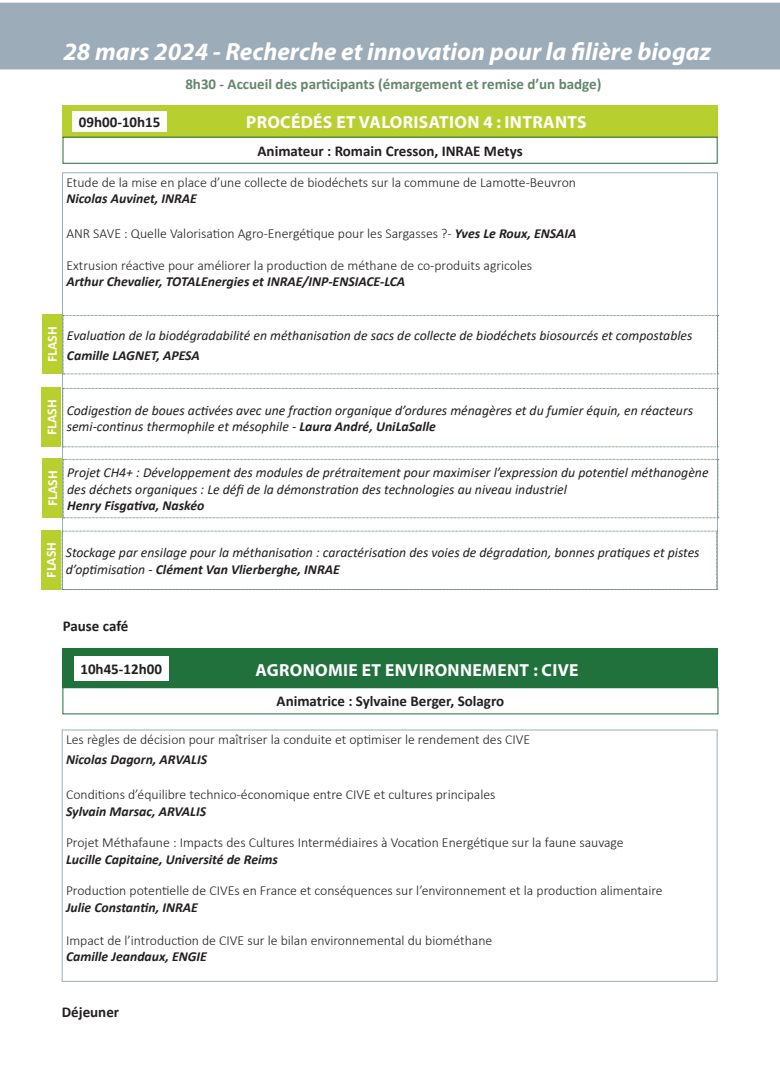
<style>
.page{position:relative;width:780px;height:1088px;background:#fff}
.page>*{position:absolute;margin:0;border:0;box-sizing:border-box;transform-origin:0 0}
.t1{font:italic 700 25px "Myriad Pro";color:#fff}
.t2{font:700 17.5px "Myriad Pro";letter-spacing:.02em;color:#fff}
.t3{font:700 15px "Calibri";color:#231f20}
.t4{font:700 15px "Calibri";color:#64876b}
.t5{font:300 13.75px/16.5px "Calibri";color:#231f20}
.t6{font:italic 13.75px/16.5px "Calibri";color:#231f20}
.t7{font:italic 700 13.75px "Calibri";color:#231f20}
.t8{font:700 13.75px "Calibri";color:#fff}
.s1{font-weight:700;font-style:italic}
.s2{font-weight:700}
</style>
<div class="page">
<div style="left:0;top:3px;width:780px;height:66px;background:#9cacb9"></div>
<div style="left:62px;top:105px;width:655px;height:33px;background:#b8d02f"></div>
<svg style="left:63px;top:315px;width:655px;height:60px"></svg>
<div style="left:42px;top:315px;width:19px;height:59px;background:#b8d02f"></div>
<div style="left:72px;top:112px;width:95px;height:20px;background:#fff"></div>
<svg style="left:63px;top:459px;width:655px;height:59px"></svg>
<div style="left:42px;top:459px;width:20px;height:59px;background:#b8d02f"></div>
<svg style="left:62px;top:531px;width:655px;height:59px"></svg>
<div style="left:41px;top:530px;width:19px;height:59px;background:#b8d02f"></div>
<svg style="left:63px;top:388px;width:655px;height:59px"></svg>
<div style="left:42px;top:388px;width:19px;height:59px;background:#b8d02f"></div>
<div style="left:63px;top:649px;width:655px;height:39px;background:#21713c"></div>
<div style="left:62px;top:730px;width:655px;height:251px;border:1px solid #9cacb9"></div>
<div style="left:74px;top:656px;width:94px;height:25px;background:#fff"></div>
<div style="left:63px;top:137px;width:654px;height:26px;border:1px solid #21713c"></div>
<div style="left:63px;top:687px;width:655px;height:27px;border:1px solid #21713c"></div>
<p class="t1" style="left:63px;top:36px;width:649px">28 mars 2024 - Recherche et innovation pour la filière biogaz</p>
<p class="t4" style="left:185px;top:74px;width:417px">8h30 - Accueil des participants (émargement et remise d’un badge)</p>
<p class="t2" style="left:246px;top:111px;width:342px">PROCÉDÉS ET VALORISATION 4 : INTRANTS</p>
<p class="t3" style="left:79px;top:112px;width:83px">09h00-10h15</p>
<p class="t3" style="left:257px;top:140px;width:267px">Animateur : Romain Cresson, INRAE Metys</p>
<p class="t5" style="left:66px;top:174px;width:511px">Etude de la mise en place d’une collecte de biodéchets sur la commune de Lamotte-Beuvron<br><span class="s1">Nicolas Auvinet, INRAE</span></p>
<p class="t5" style="left:66px;top:225px;width:511px">ANR SAVE : Quelle Valorisation Agro-Energétique pour les Sargasses ?- <span class="s1">Yves Le Roux, ENSAIA</span></p>
<p class="t5" style="left:66px;top:257px;width:467px">Extrusion réactive pour améliorer la production de méthane de co-produits agricoles<br><span class="s1">Arthur Chevalier, TOTALEnergies et INRAE/INP-ENSIACE-LCA</span></p>
<p class="t8" style="left:43px;top:362px;width:37px;rotate:-90deg">FLASH</p>
<p class="t6" style="left:67px;top:326px;width:627px">Evaluation de la biodégradabilité en méthanisation de sacs de collecte de biodéchets biosourcés et compostables</p>
<p class="t7" style="left:67px;top:346px;width:134px">Camille LAGNET, APESA</p>
<p class="t8" style="left:42px;top:435px;width:37px;rotate:-90deg">FLASH</p>
<p class="t6" style="left:67px;top:401px;width:628px">Codigestion de boues activées avec une fraction organique d’ordures ménagères et du fumier équin, en réacteurs semi-continus thermophile et mésophile - <span class="s2">Laura André, UniLaSalle</span></p>
<p class="t8" style="left:43px;top:506px;width:37px;rotate:-90deg">FLASH</p>
<p class="t6" style="left:67px;top:464px;width:643px">Projet CH4+ : Développement des modules de prétraitement pour maximiser l’expression du potentiel méthanogène des déchets organiques : Le défi de la démonstration des technologies au niveau industriel</p>
<p class="t7" style="left:67px;top:496px;width:139px">Henry Fisgativa, Naskéo</p>
<p class="t8" style="left:41px;top:578px;width:37px;rotate:-90deg">FLASH</p>
<p class="t6" style="left:66px;top:544px;width:635px">Stockage par ensilage pour la méthanisation : caractérisation des voies de dégradation, bonnes pratiques et pistes d’optimisation - <span class="s2">Clément Van Vlierberghe, INRAE</span></p>
<p class="t3" style="left:63px;top:615px;width:67px">Pause café</p>
<p class="t3" style="left:80px;top:658px;width:83px">10h45-12h00</p>
<p class="t2" style="left:255px;top:658px;width:324px">AGRONOMIE ET ENVIRONNEMENT : CIVE</p>
<p class="t3" style="left:276px;top:691px;width:229px">Animatrice : Sylvaine Berger, Solagro</p>
<p class="t5" style="left:66px;top:731px;width:465px">Les règles de décision pour maîtriser la conduite et optimiser le rendement des CIVE</p>
<p class="t7" style="left:66px;top:750px;width:143px">Nicolas Dagorn, ARVALIS</p>
<p class="t5" style="left:66px;top:786px;width:431px">Conditions d’équilibre technico-économique entre CIVE et cultures principales</p>
<p class="t7" style="left:66px;top:801px;width:142px">Sylvain Marsac, ARVALIS</p>
<p class="t5" style="left:66px;top:834px;width:559px">Projet Méthafaune : Impacts des Cultures Intermédiaires à Vocation Energétique sur la faune sauvage</p>
<p class="t7" style="left:66px;top:849px;width:213px">Lucille Capitaine, Université de Reims</p>
<p class="t5" style="left:66px;top:882px;width:598px">Production potentielle de CIVEs en France et conséquences sur l’environnement et la production alimentaire</p>
<p class="t7" style="left:66px;top:897px;width:133px">Julie Constantin, INRAE</p>
<p class="t5" style="left:66px;top:932px;width:428px">Impact de l’introduction de CIVE sur le bilan environnemental du biométhane</p>
<p class="t7" style="left:66px;top:947px;width:142px">Camille Jeandaux, ENGIE</p>
<p class="t3" style="left:62px;top:1001px;width:59px">Déjeuner</p>
</div>
